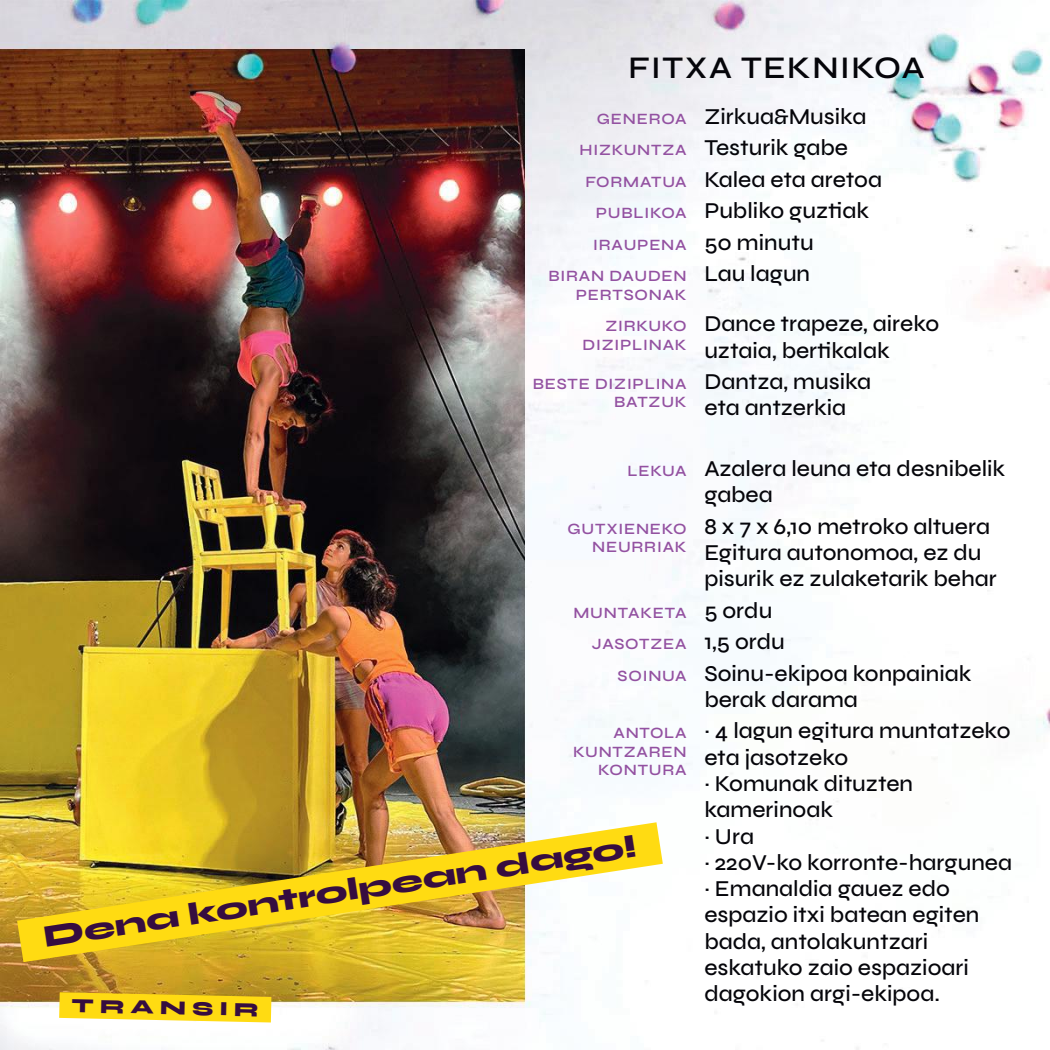
<style>
.page{position:relative;width:1050px;height:1050px;background:#fff}
.page>*{position:absolute;margin:0;border:0;box-sizing:border-box;transform-origin:0 0}
.t1{font:800 31.5px "Syne";color:#360d40}
.t2{font:600 31.5px "Syne";letter-spacing:.05em;color:#05050a}
.t3{font:500 22.75px/26.2px "Syne";color:#05050a}
.t4{font:800 20.12px "Syne";color:#360d40}
.t5{font:600 15.75px/18.4px "Syne";letter-spacing:.05em;color:#9351a1;text-align:right}
.s1{font-weight:600;font-size:15.75px;color:#9351a1}
.s2{font-weight:500;font-size:22.75px;color:#05050a}
</style>
<div class="page">
<img style="left:0;top:0;width:1050px;height:1050px">
<img style="left:17px;top:822px;width:646px;height:140px">
<svg style="left:59px;top:992px;width:212px;height:31px;background:#f8d729"></svg>
<h1 class="t2" style="left:628px;top:48px;width:298px">FITXA TEKNIKOA</h1>
<p class="t3" style="left:597px;top:103px;width:271px"><span class="s1">GENEROA</span> Zirkua&amp;Musika</p>
<p class="t3" style="left:580px;top:134px;width:270px"><span class="s1">HIZKUNTZA</span> Testurik gabe</p>
<p class="t3" style="left:585px;top:166px;width:298px"><span class="s1">FORMATUA</span> Kalea eta aretoa</p>
<p class="t3" style="left:596px;top:197px;width:275px"><span class="s1">PUBLIKOA</span> Publiko guztiak</p>
<p class="t5" style="left:548px;top:229px;width:267px;line-height:31.5px;text-align:left;text-indent:45px">IRAUPENA <span class="s2">50 minutu<br></span>BIRAN DAUDEN</p>
<p class="t5" style="left:576px;top:285px;width:112px">PERTSONAK</p>
<p class="t3" style="left:704px;top:260px;width:107px">Lau lagun</p>
<p class="t5" style="left:583px;top:317px;width:106px">ZIRKUKO<br>DIZIPLINAK</p>
<p class="t3" style="left:704px;top:310px;width:237px">Dance trapeze, aireko uztaia, bertikalak</p>
<p class="t5" style="left:533px;top:374px;width:155px">BESTE DIZIPLINA<br>BATZUK</p>
<p class="t3" style="left:704px;top:368px;width:168px">Dantza, musika eta antzerkia</p>
<p class="t3" style="left:704px;top:455px;width:303px;text-indent:-77px"><span class="s1">LEKUA</span> Azalera leuna eta desnibelik gabea</p>
<p class="t5" style="left:568px;top:519px;width:121px">GUTXIENEKO<br>NEURRIAK</p>
<p class="t3" style="left:704px;top:513px;width:294px">8 x 7 x 6,10 metroko altuera<br>Egitura autonomoa, ez du pisurik ez zulaketarik behar</p>
<p class="t5" style="left:592px;top:596px;width:195px;line-height:31.5px;text-align:left;text-indent:-18px">MUNTAKETA <span class="s2">5 ordu<br></span>JASOTZEA <span class="s2">1,5 ordu</span></p>
<p class="t3" style="left:704px;top:660px;width:269px;text-indent:-87px"><span class="s1">SOINUA</span> Soinu-ekipoa konpainiak berak darama</p>
<p class="t5" style="left:573px;top:724px;width:115px">ANTOLA<br>KUNTZAREN<br>KONTURA</p>
<p class="t3" style="left:704px;top:717px;width:309px">· 4 lagun egitura muntatzeko eta jasotzeko<br>· Komunak dituzten kamerinoak<br>· Ura<br>· 220V-ko korronte-hargunea · Emanaldia gauez edo espazio itxi batean egiten bada, antolakuntzari eskatuko zaio espazioari dagokion argi-ekipoa.</p>
<h1 class="t1" style="left:41px;top:919px;width:601px;rotate:-9deg">Dena kontrolpean dago!</h1>
<p class="t4" style="left:72px;top:993px;width:189px;rotate:1deg">TRANSIR</p>
</div>
